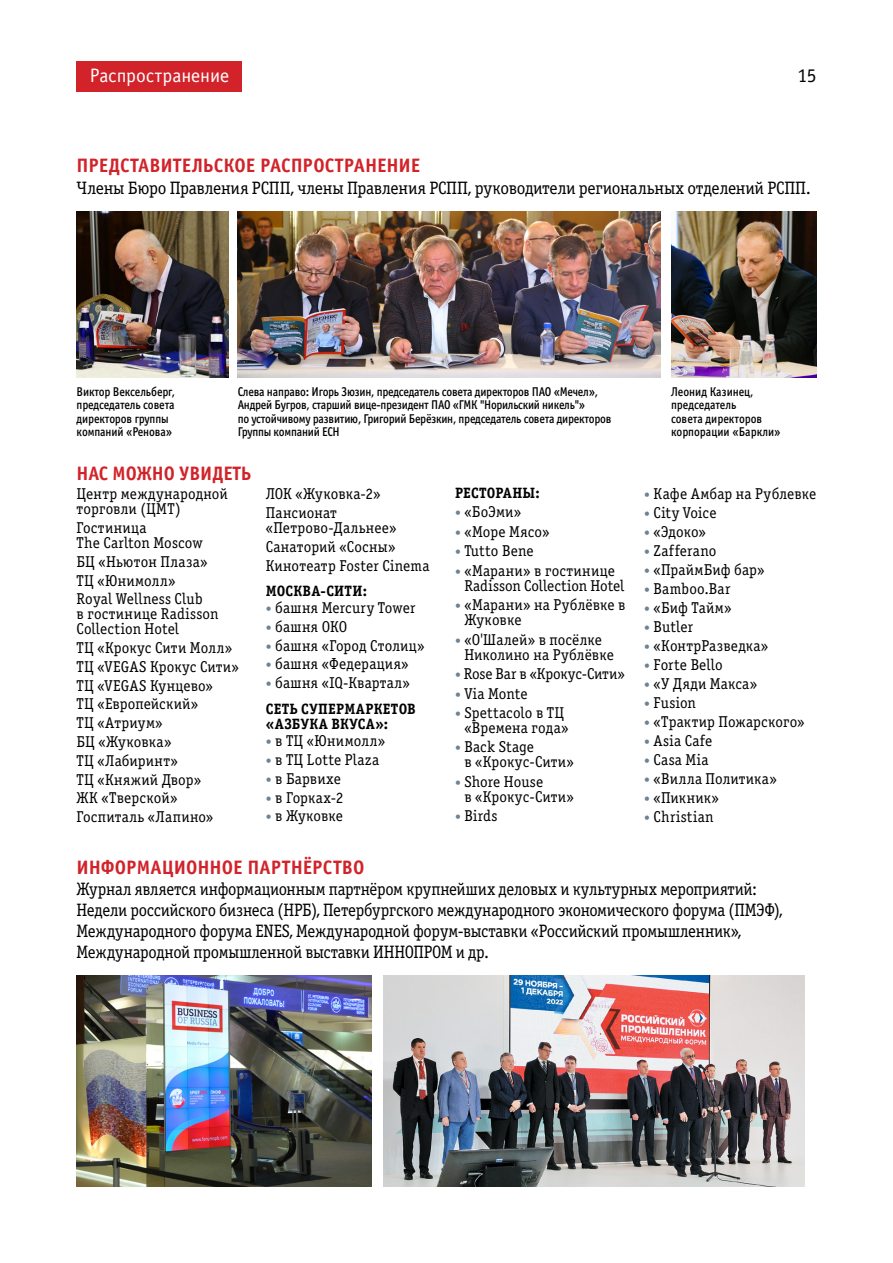
<style>
.page{position:relative;width:893px;height:1263px;background:#fff}
.page>*{position:absolute;margin:0;border:0;box-sizing:border-box;transform-origin:0 0}
.t1{font:19.5px "Officina Sans Bold C";color:#d2232a}
.t2{font:19.5px "Officina Sans Book C";letter-spacing:-.005em;color:#fff}
.t3{font:19.5px "Officina Sans Bold C";color:#d2232a;scale:.96 1}
.t4{font:19.5px "Officina Sans Book C";color:#000}
.t5{font:18px/21px "Officina Serif Book C";letter-spacing:-.015em;color:#000;scale:.93 1}
.t6{font:18px "Officina Serif Book C";letter-spacing:-.015em;color:#000}
.t7{font:15.75px/18.8px "Officina Serif Book C";letter-spacing:.01em;color:#000}
.t8{font:15.75px "Officina Serif Book C";letter-spacing:-.01em;color:#000}
.t9{font:15px/15px "Officina Serif Bold C";letter-spacing:.015em;color:#000}
.t10{font:12.75px/13.5px "Officina Sans Medium C";letter-spacing:-.02em;color:#000;scale:.9 1}
.t11{font:12.75px/13.5px "Officina Sans Medium C";color:#000;scale:.9 1}
.s1{font-size:12px;color:#6d8292}
</style>
<div class="page">
<div style="left:77px;top:61px;width:165px;height:30px;background:#d2232a"></div>
<img style="left:383px;top:976px;width:422px;height:210px">
<img style="left:77px;top:976px;width:294px;height:210px">
<img style="left:238px;top:211px;width:423px;height:167px">
<img style="left:671px;top:211px;width:145px;height:167px">
<img style="left:77px;top:211px;width:152px;height:167px">
<p class="t2" style="left:90px;top:65px;width:141px">Распространение</p>
<p class="t4" style="left:797px;top:65px;width:21px">15</p>
<p class="t1" style="left:77px;top:154px;width:345px">ПРЕДСТАВИТЕЛЬСКОЕ РАСПРОСТРАНЕНИЕ</p>
<p class="t6" style="left:77px;top:178px;width:736px">Члены Бюро Правления РСПП, члены Правления РСПП, руководители региональных отделений РСПП.</p>
<p class="t10" style="left:77px;top:385px;width:111px">Виктор Вексельберг, председатель совета директоров группы компаний «Ренова»</p>
<p class="t10" style="left:238px;top:385px;width:417px">Слева направо: Игорь Зюзин, председатель совета директоров ПАО «Мечел», Андрей Бугров, старший вице-президент ПАО «ГМК "Норильский никель"»<br>по устойчивому развитию, Григорий Берёзкин, председатель совета директоров Группы компаний ЕСН</p>
<p class="t11" style="left:671px;top:385px;width:123px">Леонид Казинец, председатель<br>совета директоров корпорации «Баркли»</p>
<p class="t3" style="left:77px;top:462px;width:184px">НАС МОЖНО УВИДЕТЬ</p>
<p class="t7" style="left:77px;top:487px;width:153px;line-height:15px">Центр международной торговли (ЦМТ)</p>
<p class="t7" style="left:77px;top:520px;width:128px;line-height:15px">Гостиница<br>The Carlton Moscow</p>
<p class="t7" style="left:77px;top:552px;width:133px">БЦ «Ньютон Плаза»<br>ТЦ «Юнимолл»<br>Royal Wellness Club</p>
<p class="t7" style="left:77px;top:607px;width:143px;line-height:15px">в гостинице Radisson<br>Collection Hotel</p>
<p class="t7" style="left:77px;top:639px;width:164px">ТЦ «Крокус Сити Молл»<br>ТЦ «VEGAS Крокус Сити»<br>ТЦ «VEGAS Кунцево»<br>ТЦ «Европейский»<br>ТЦ «Атриум»<br>БЦ «Жуковка»<br>ТЦ «Лабиринт»<br>ТЦ «Княжий Двор»<br>ЖК «Тверской»<br>Госпиталь «Лапино»</p>
<p class="t7" style="left:266px;top:485px;width:116px">ЛОК «Жуковка-2»<br>Пансионат</p>
<p class="t7" style="left:266px;top:519px;width:165px">«Петрово-Дальнее»<br>Санаторий «Сосны»<br>Кинотеатр Foster Cinema</p>
<p class="t9" style="left:266px;top:583px;width:103px">МОСКВА-СИТИ:</p>
<p class="t7" style="left:266px;top:599px;width:151px"><span class="s1">•</span> башня Mercury Tower</p>
<p class="t7" style="left:266px;top:617px;width:83px"><span class="s1">•</span> башня ОКО</p>
<p class="t7" style="left:266px;top:636px;width:160px"><span class="s1">•</span> башня «Город Столиц»</p>
<p class="t7" style="left:266px;top:655px;width:144px"><span class="s1">•</span> башня «Федерация»</p>
<p class="t7" style="left:266px;top:674px;width:146px"><span class="s1">•</span> башня «IQ-Квартал»</p>
<p class="t9" style="left:266px;top:701px;width:152px">CЕТЬ СУПЕРМАРКЕТОВ «АЗБУКА ВКУСА»:</p>
<p class="t7" style="left:266px;top:732px;width:121px"><span class="s1">•</span> в ТЦ «Юнимолл»</p>
<p class="t7" style="left:266px;top:750px;width:115px"><span class="s1">•</span> в ТЦ Lotte Plaza</p>
<p class="t7" style="left:266px;top:769px;width:77px"><span class="s1">•</span> в Барвихе</p>
<p class="t7" style="left:266px;top:788px;width:79px"><span class="s1">•</span> в Горках-2</p>
<p class="t7" style="left:266px;top:807px;width:79px"><span class="s1">•</span> в Жуковке</p>
<p class="t9" style="left:455px;top:486px;width:86px">РЕСТОРАНЫ:</p>
<p class="t7" style="left:455px;top:503px;width:68px"><span class="s1">•</span> «БоЭми»</p>
<p class="t7" style="left:455px;top:522px;width:96px"><span class="s1">•</span> «Море Мясо»</p>
<p class="t7" style="left:455px;top:542px;width:80px"><span class="s1">•</span> Tutto Bene</p>
<p class="t7" style="left:464px;top:563px;width:162px;line-height:15px;text-indent:-9px"><span class="s1">•</span> «Марани» в гостинице<br>Radisson Collection Hotel</p>
<p class="t7" style="left:464px;top:598px;width:163px;line-height:15px;text-indent:-9px"><span class="s1">•</span> «Марани» на Рублёвке в<br>Жуковке</p>
<p class="t7" style="left:464px;top:632px;width:151px;line-height:15px;text-indent:-9px"><span class="s1">•</span> «О'Шалей» в посёлке<br>Николино на Рублёвке</p>
<p class="t8" style="left:455px;top:665px;width:171px"><span class="s1">•</span> Rose Bar в «Крокус-Сити»</p>
<p class="t7" style="left:455px;top:684px;width:74px"><span class="s1">•</span> Via Monte</p>
<p class="t7" style="left:455px;top:705px;width:115px;line-height:15px;text-align:center"><span class="s1">•</span> Spettacolo в ТЦ «Времена года»</p>
<p class="t7" style="left:464px;top:740px;width:111px;line-height:15px;text-indent:-9px"><span class="s1">•</span> Back Stage<br>в «Крокус-Сити»</p>
<p class="t7" style="left:464px;top:774px;width:111px;line-height:15px;text-indent:-9px"><span class="s1">•</span> Shore House<br>в «Крокус-Сити»</p>
<p class="t7" style="left:455px;top:807px;width:44px"><span class="s1">•</span> Birds</p>
<p class="t7" style="left:644px;top:485px;width:174px"><span class="s1">•</span> Кафе Амбар на Рублевке</p>
<p class="t7" style="left:644px;top:504px;width:74px"><span class="s1">•</span> City Voice</p>
<p class="t7" style="left:644px;top:523px;width:63px"><span class="s1">•</span> «Эдоко»</p>
<p class="t7" style="left:644px;top:542px;width:74px"><span class="s1">•</span> Zafferano</p>
<p class="t7" style="left:644px;top:561px;width:122px"><span class="s1">•</span> «ПраймБиф бар»</p>
<p class="t7" style="left:644px;top:580px;width:88px"><span class="s1">•</span> Bamboo.Bar</p>
<p class="t7" style="left:644px;top:599px;width:89px"><span class="s1">•</span> «Биф Тайм»</p>
<p class="t7" style="left:644px;top:618px;width:50px"><span class="s1">•</span> Butler</p>
<p class="t7" style="left:644px;top:637px;width:126px"><span class="s1">•</span> «КонтрРазведка»</p>
<p class="t7" style="left:644px;top:656px;width:80px"><span class="s1">•</span> Forte Bello</p>
<p class="t7" style="left:644px;top:675px;width:114px"><span class="s1">•</span> «У Дяди Макса»</p>
<p class="t7" style="left:644px;top:694px;width:53px"><span class="s1">•</span> Fusion</p>
<p class="t7" style="left:644px;top:713px;width:162px"><span class="s1">•</span> «Трактир Пожарского»</p>
<p class="t7" style="left:644px;top:732px;width:70px"><span class="s1">•</span> Asia Cafe</p>
<p class="t7" style="left:644px;top:751px;width:66px"><span class="s1">•</span> Casa Mia</p>
<p class="t7" style="left:644px;top:770px;width:134px"><span class="s1">•</span> «Вилла Политика»</p>
<p class="t7" style="left:644px;top:789px;width:76px"><span class="s1">•</span> «Пикник»</p>
<p class="t7" style="left:644px;top:808px;width:71px"><span class="s1">•</span> Christian</p>
<p class="t1" style="left:77px;top:857px;width:289px">ИНФОРМАЦИОННОЕ ПАРТНЁРСТВО</p>
<p class="t5" style="left:77px;top:879px;width:761px">Журнал является информационным партнёром крупнейших деловых и культурных мероприятий:<br>Недели российского бизнеса (НРБ), Петербургского международного экономического форума (ПМЭФ), Международного форума ENES, Международной форум-выставки «Российский промышленник», Международной промышленной выставки ИННОПРОМ и др.</p>
</div>
